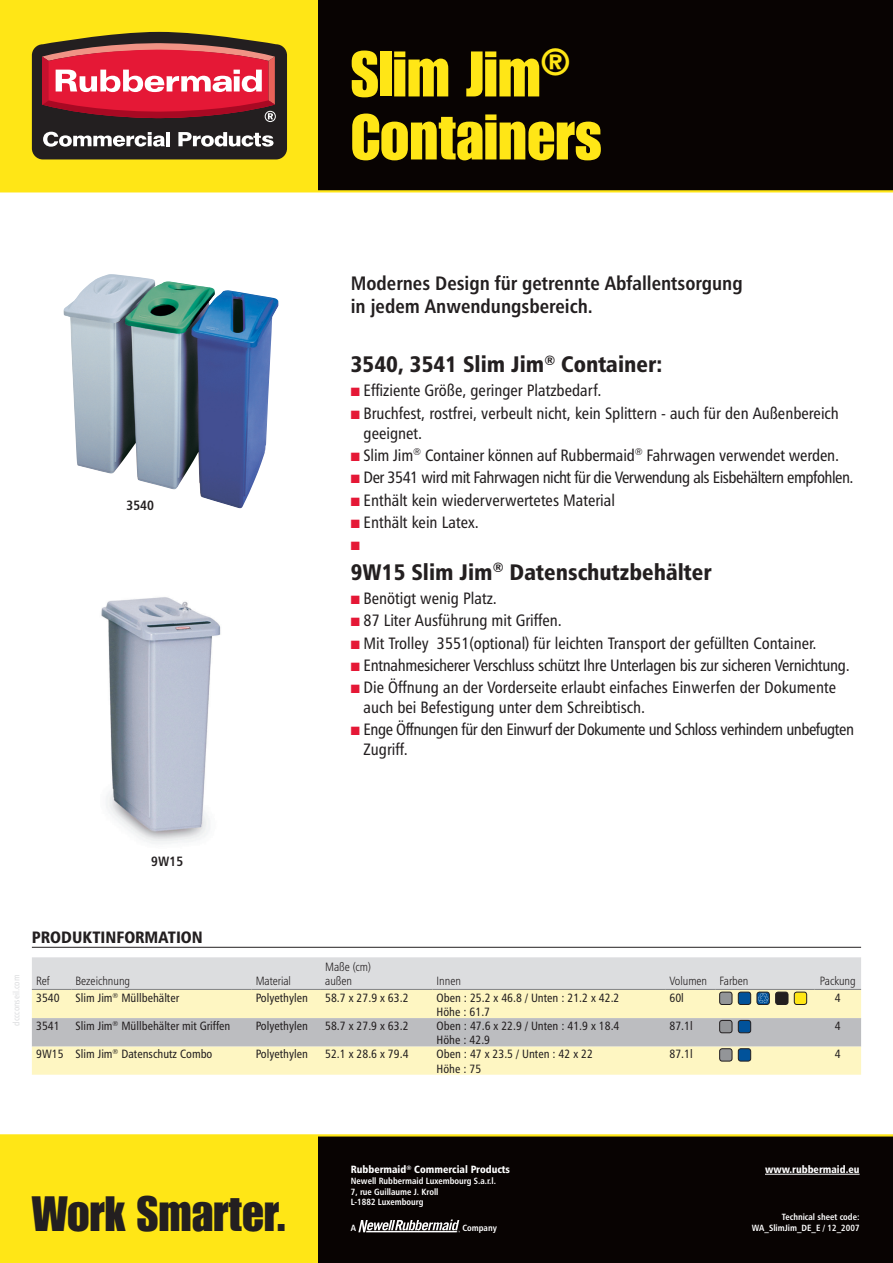
<style>
.page{position:relative;width:893px;height:1263px;background:#fff}
.page>*{position:absolute;margin:0;border:0;box-sizing:border-box;transform-origin:0 0}
.t1{font:63px/63px "Impact LT";color:#ffe616}
.t2{font:48.6px "Impact LT";color:#231f20}
.t3{font:22.5px "Humanist 777 BT Black Condensed B";color:#231f20}
.t4{font:19.5px/23.4px "Humanist 777 BT Bold Condensed B";color:#231f20}
.t5{font:16.5px/19.8px "Humanist 777 BT Roman Condensed B";color:#231f20}
.t6{font:16.5px/19.8px "Humanist 777 BT Roman Condensed B";letter-spacing:-.03em;color:#231f20}
.t7{font:16.5px "Humanist 777 BT Roman Condensed B";letter-spacing:-.02em;color:#231f20}
.t8{font:16.5px "Humanist 777 BT Black Condensed B";color:#231f20}
.t9{font:13.5px "Humanist 777 BT Bold Condensed B";color:#231f20}
.t10{font:12px/14.4px "Humanist 777 BT Roman Condensed B";color:#231f20}
.t11{font:12px/14.4px "Humanist 777 BT Light Condensed B";color:#231f20}
.t12{font:12px "Zapf Dingbats";color:#e51836}
.t13{font:10.5px "Humanist 777 BT Black Condensed B";color:#fff}
.t14{font:9px/10.8px "Humanist 777 BT Bold Condensed B";color:#fff}
.t15{font:9px "Humanist 777 BT Roman Condensed B";color:#dcdddf}
.s1{color:#e51836}
</style>
<div class="page">
<img style="left:64px;top:274px;width:214px;height:235px">
<img style="left:101px;top:597px;width:120px;height:247px">
<div style="left:0;top:1135px;width:319px;height:128px;background:#ffe616"></div>
<div style="left:319px;top:1135px;width:574px;height:128px;background:#080302"></div>
<div style="left:0;top:0;width:319px;height:191px;background:#ffe616"></div>
<div style="left:319px;top:0;width:574px;height:191px;background:#080302"></div>
<svg style="left:32px;top:32px;width:255px;height:127px;background:#934546"></svg>
<hr style="left:0;top:190px;width:893px;height:2px;background:#ffe616">
<hr style="left:0;top:1134px;width:893px;height:2px;background:#ffe616">
<svg style="left:358px;top:1219px;width:102px;height:13px"></svg>
<hr style="left:366px;top:1231px;width:91px;height:1px;background:#fff">
<hr style="left:765px;top:1174px;width:95px;height:1px;background:#fff">
<hr style="left:32px;top:947px;width:829px;height:1px;background:#231f20">
<div style="left:32px;top:1003px;width:829px;height:72px;background:#fef6c2"></div>
<div style="left:32px;top:1018px;width:829px;height:28px;background:#bcbdc0"></div>
<div style="left:719px;top:992px;width:13px;height:13px;border:1px solid #231f20;border-radius:3px"></div>
<div style="left:738px;top:992px;width:13px;height:13px;border:1px solid #231f20;border-radius:3px"></div>
<div style="left:757px;top:992px;width:12px;height:13px;border:1px solid #231f20;border-radius:3px"></div>
<svg style="left:32px;top:957px;width:829px;height:46px;background:#e1e0d4"></svg>
<div style="left:776px;top:992px;width:12px;height:12px;background:#231f20;border-radius:3px"></div>
<div style="left:775px;top:992px;width:13px;height:13px;border:1px solid #231f20;border-radius:3px"></div>
<div style="left:794px;top:992px;width:13px;height:12px;background:#ffe616;border-radius:3px"></div>
<div style="left:794px;top:992px;width:13px;height:13px;border:1px solid #231f20;border-radius:3px"></div>
<div style="left:720px;top:1020px;width:12px;height:13px;background:#939598;border-radius:3px"></div>
<div style="left:719px;top:1020px;width:13px;height:13px;border:1px solid #231f20;border-radius:3px"></div>
<div style="left:738px;top:1020px;width:13px;height:13px;background:#01529a;border-radius:3px"></div>
<div style="left:738px;top:1020px;width:13px;height:13px;border:1px solid #231f20;border-radius:3px"></div>
<div style="left:720px;top:1049px;width:12px;height:12px;background:#939598;border-radius:3px"></div>
<div style="left:719px;top:1048px;width:13px;height:13px;border:1px solid #231f20;border-radius:3px"></div>
<div style="left:738px;top:1049px;width:13px;height:12px;background:#01529a;border-radius:3px"></div>
<div style="left:738px;top:1048px;width:13px;height:13px;border:1px solid #231f20;border-radius:3px"></div>
<h1 class="t1" style="left:351px;top:42px;width:252px">Slim Jim<sup>®<br></sup>Containers</h1>
<p class="t9" style="left:127px;top:497px;width:29px">3540</p>
<p class="t4" style="left:351px;top:271px;width:393px">Modernes Design für getrennte Abfallentsorgung in jedem Anwendungsbereich.</p>
<h3 class="t3" style="left:351px;top:350px;width:313px">3540, 3541 Slim Jim<sup>®</sup> Container:</h3>
<p class="t5" style="left:351px;top:380px;width:252px"><span class="s1">■</span> Effiziente Größe, geringer Platzbedarf.</p>
<p class="t5" style="left:364px;top:403px;width:477px;text-indent:-13px"><span class="s1">■</span> Bruchfest, rostfrei, verbeult nicht, kein Splittern - auch für den Außenbereich geeignet.</p>
<p class="t5" style="left:351px;top:445px;width:490px"><span class="s1">■</span> Slim Jim<sup>®</sup> Container können auf Rubbermaid<sup>®</sup> Fahrwagen verwendet werden.</p>
<p class="t6" style="left:351px;top:467px;width:504px"><span class="s1">■</span> Der 3541 wird mit Fahrwagen nicht für die Verwendung als Eisbehältern empfohlen.</p>
<p class="t5" style="left:351px;top:490px;width:266px"><span class="s1">■</span> Enthält kein wiederverwertetes Material</p>
<p class="t5" style="left:351px;top:512px;width:129px"><span class="s1">■</span> Enthält kein Latex.</p>
<p class="t12" style="left:351px;top:540px;width:11px">■</p>
<h3 class="t3" style="left:351px;top:558px;width:362px">9W15 Slim Jim<sup>®</sup> Datenschutzbehälter</h3>
<p class="t5" style="left:351px;top:588px;width:148px"><span class="s1">■</span> Benötigt wenig Platz.</p>
<p class="t5" style="left:351px;top:610px;width:213px"><span class="s1">■</span> 87 Liter Ausführung mit Griffen.</p>
<p class="t5" style="left:351px;top:633px;width:467px"><span class="s1">■</span> Mit Trolley 3551(optional) für leichten Transport der gefüllten Container.</p>
<p class="t7" style="left:351px;top:655px;width:501px"><span class="s1">■</span> Entnahmesicherer Verschluss schützt Ihre Unterlagen bis zur sicheren Vernichtung.</p>
<p class="t5" style="left:364px;top:677px;width:474px;text-indent:-13px"><span class="s1">■</span> Die Öffnung an der Vorderseite erlaubt einfaches Einwerfen der Dokumente auch bei Befestigung unter dem Schreibtisch.</p>
<p class="t6" style="left:364px;top:719px;width:492px;text-indent:-13px"><span class="s1">■</span> Enge Öffnungen für den Einwurf der Dokumente und Schloss verhindern unbefugten<br>Zugriff.</p>
<p class="t9" style="left:151px;top:853px;width:34px">9W15</p>
<p class="t15" style="left:11px;top:1026px;width:53px;rotate:-90deg">dccconseil.com</p>
<p class="t8" style="left:32px;top:926px;width:172px">PRODUKTINFORMATION</p>
<p class="t11" style="left:36px;top:973px;width:15px">Ref</p>
<p class="t11" style="left:76px;top:973px;width:56px">Bezeichnung</p>
<p class="t11" style="left:256px;top:973px;width:37px">Material</p>
<p class="t11" style="left:325px;top:959px;width:47px">Maße (cm) außen</p>
<p class="t11" style="left:437px;top:973px;width:26px">Innen</p>
<p class="t11" style="left:669px;top:973px;width:80px">Volumen Farben</p>
<p class="t11" style="left:820px;top:973px;width:37px">Packung</p>
<p class="t10" style="left:36px;top:990px;width:25px">3540</p>
<p class="t10" style="left:76px;top:990px;width:105px">Slim Jim<sup>®</sup> Müllbehälter</p>
<p class="t10" style="left:256px;top:990px;width:54px">Polyethylen</p>
<p class="t10" style="left:325px;top:990px;width:85px">58.7 x 27.9 x 63.2</p>
<p class="t10" style="left:437px;top:990px;width:184px">Oben : 25.2 x 46.8 / Unten : 21.2 x 42.2<br>Höhe : 61.7</p>
<p class="t10" style="left:669px;top:990px;width:16px">60l</p>
<p class="t10" style="left:835px;top:990px;width:7px">4</p>
<p class="t10" style="left:36px;top:1018px;width:25px">3541</p>
<p class="t10" style="left:76px;top:1018px;width:156px">Slim Jim<sup>®</sup> Müllbehälter mit Griffen</p>
<p class="t10" style="left:256px;top:1018px;width:54px">Polyethylen</p>
<p class="t10" style="left:325px;top:1018px;width:85px">58.7 x 27.9 x 63.2</p>
<p class="t10" style="left:437px;top:1018px;width:184px">Oben : 47.6 x 22.9 / Unten : 41.9 x 18.4<br>Höhe : 42.9</p>
<p class="t10" style="left:669px;top:1018px;width:25px">87.1l</p>
<p class="t10" style="left:835px;top:1018px;width:7px">4</p>
<p class="t10" style="left:36px;top:1046px;width:178px">9W15 Slim Jim<sup>®</sup> Datenschutz Combo</p>
<p class="t10" style="left:256px;top:1046px;width:54px">Polyethylen</p>
<p class="t10" style="left:325px;top:1046px;width:85px">52.1 x 28.6 x 79.4</p>
<p class="t10" style="left:437px;top:1046px;width:158px">Oben : 47 x 23.5 / Unten : 42 x 22<br>Höhe : 75</p>
<p class="t10" style="left:669px;top:1046px;width:25px">87.1l</p>
<p class="t10" style="left:835px;top:1046px;width:7px">4</p>
<h2 class="t2" style="left:32px;top:1185px;width:257px">Work Smarter.</h2>
<p class="t13" style="left:351px;top:1163px;width:161px">Rubbermaid<sup>®</sup> Commercial Products</p>
<p class="t14" style="left:351px;top:1175px;width:147px">Newell Rubbermaid Luxembourg S.a.r.l.<br>7, rue Guillaume J. Kroll<br>L-1882 Luxembourg</p>
<p class="t14" style="left:351px;top:1222px;width:7px">A</p>
<p class="t14" style="left:462px;top:1222px;width:36px">Company</p>
<p class="t13" style="left:765px;top:1163px;width:96px">www.rubbermaid.eu</p>
<p class="t14" style="left:752px;top:1211px;width:109px;text-align:right">Technical sheet code:<br>WA_SlimJim_DE_E / 12_2007</p>
</div>
